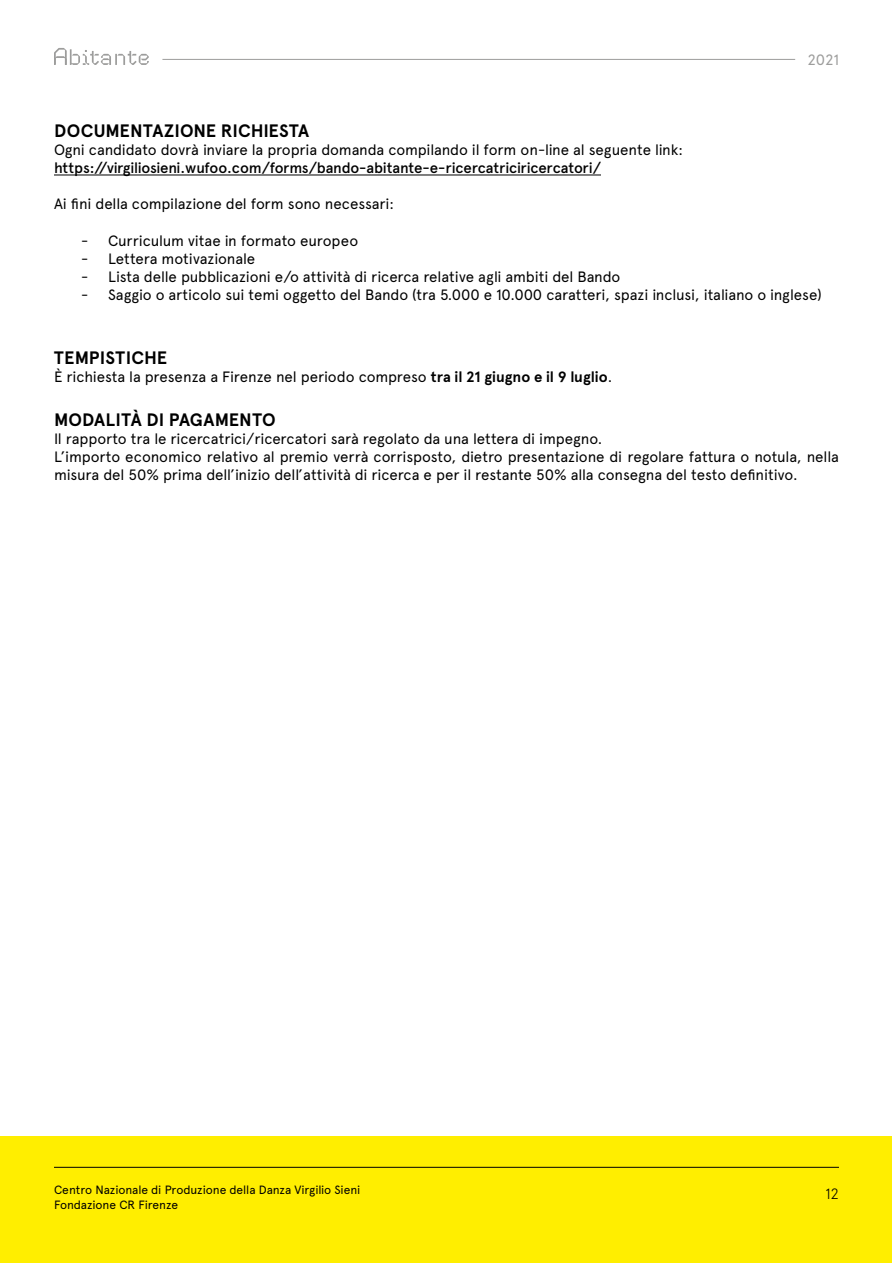
<style>
.page{position:relative;width:893px;height:1263px;background:#fff}
.page>*{position:absolute;margin:0;border:0;box-sizing:border-box;transform-origin:0 0}
.t1{font:700 18px "Apercu";letter-spacing:.005em;color:#000}
.t2{font:15px/18px "Apercu";letter-spacing:-.01em;color:#000}
.t3{font:500 15px "Apercu";letter-spacing:-.015em;color:#000}
.t4{font:15px "Apercu";color:#9d9d9c}
.t5{font:300 15px "Apercu";color:#000}
.t6{font:12px/14.4px "Apercu";letter-spacing:-.01em;color:#000}
.s1{font-weight:700}
</style>
<div class="page">
<div style="left:0;top:1136px;width:892px;height:126px;background:#fe0"></div>
<hr style="left:54px;top:1167px;width:785px;height:1px;background:#000">
<hr style="left:162px;top:59px;width:633px;height:1px;background:#9d9d9c">
<svg style="left:54px;top:48px;width:95px;height:17px"></svg>
<hr style="left:54px;top:175px;width:547px;height:1px;background:#000">
<p class="t4" style="left:807px;top:50px;width:33px">2021</p>
<p class="t1" style="left:54px;top:120px;width:257px">DOCUMENTAZIONE RICHIESTA</p>
<p class="t2" style="left:54px;top:141px;width:630px">Ogni candidato dovrà inviare la propria domanda compilando il form on-line al seguente link:</p>
<p class="t3" style="left:54px;top:159px;width:548px">https://virgiliosieni.wufoo.com/forms/bando-abitante-e-ricercatriciricercatori/</p>
<p class="t2" style="left:54px;top:195px;width:342px">Ai fini della compilazione del form sono necessari:</p>
<p class="t2" style="left:81px;top:231px;width:279px">- Curriculum vitae in formato europeo</p>
<p class="t2" style="left:81px;top:249px;width:176px">- Lettera motivazionale</p>
<p class="t2" style="left:81px;top:267px;width:541px">- Lista delle pubblicazioni e/o attività di ricerca relative agli ambiti del Bando</p>
<p class="t2" style="left:81px;top:285px;width:742px">- Saggio o articolo sui temi oggetto del Bando (tra 5.000 e 10.000 caratteri, spazi inclusi, italiano o inglese)</p>
<p class="t1" style="left:54px;top:347px;width:114px">TEMPISTICHE</p>
<p class="t2" style="left:54px;top:368px;width:560px">È richiesta la presenza a Firenze nel periodo compreso <span class="s1">tra il 21 giugno e il 9 luglio</span>.</p>
<p class="t1" style="left:54px;top:408px;width:223px">MODALITÀ DI PAGAMENTO</p>
<p class="t2" style="left:54px;top:429px;width:786px">Il rapporto tra le ricercatrici/ricercatori sarà regolato da una lettera di impegno.<br>L’importo economico relativo al premio verrà corrisposto, dietro presentazione di regolare fattura o notula, nella misura del 50% prima dell’inizio dell’attività di ricerca e per il restante 50% alla consegna del testo definitivo.</p>
<p class="t6" style="left:54px;top:1182px;width:308px">Centro Nazionale di Produzione della Danza Virgilio Sieni<br>Fondazione CR Firenze</p>
<p class="t5" style="left:825px;top:1185px;width:15px">12</p>
</div>
